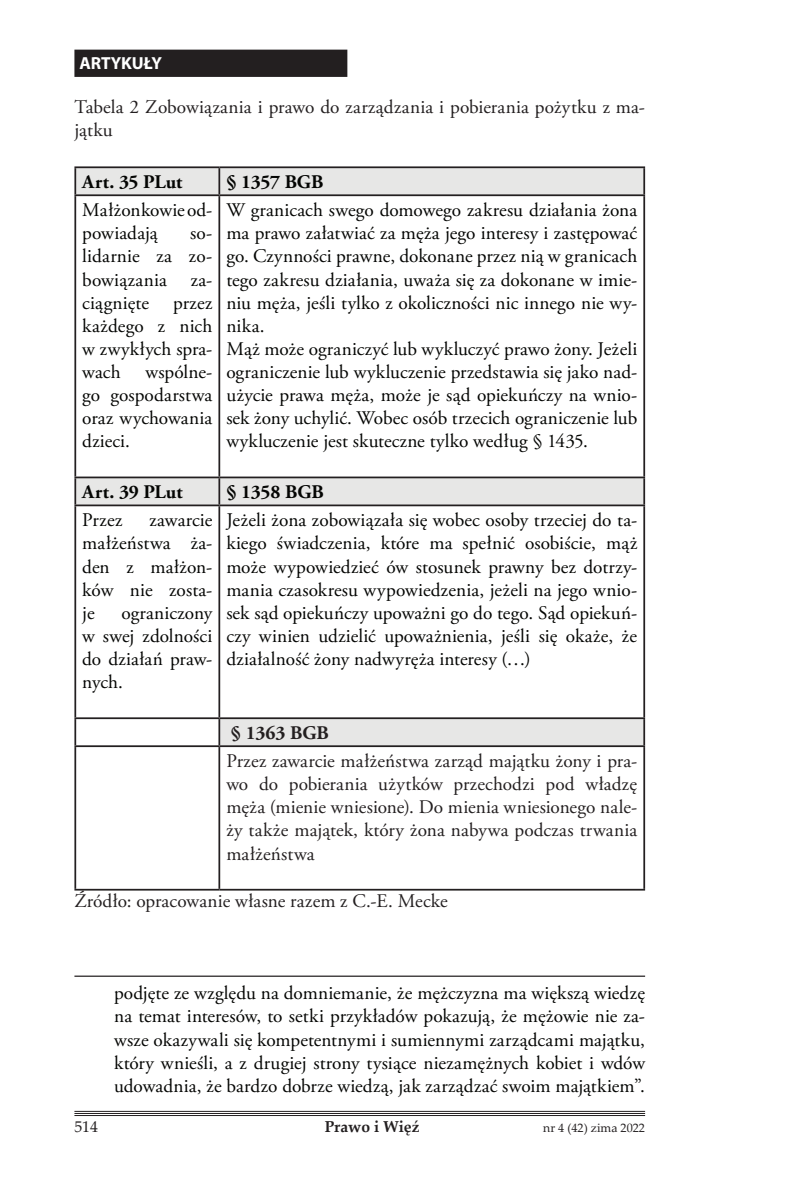
<style>
.page{position:relative;width:794px;height:1191px;background:#fff}
.page>*{position:absolute;margin:0;border:0;box-sizing:border-box;transform-origin:0 0}
.t1{font:19.25px/23.1px "Adobe Garamond Pro";letter-spacing:.005em;color:#040503;text-align:justify}
.t2{font:19.25px/23.1px "Adobe Garamond Pro";letter-spacing:.005em;color:#231f20}
.t3{font:700 19.25px "Adobe Garamond Pro";letter-spacing:-.005em;color:#040503}
.t4{font:700 19.25px "Adobe Garamond Pro";letter-spacing:.005em;color:#231f20}
.t5{font:700 17.5px "Myriad Pro";color:#fff}
.t6{font:700 15.75px "Palatino Linotype";color:#231f20}
.t7{font:15.75px "Palatino Linotype";color:#231f20}
.t8{font:12.25px "Palatino Linotype";color:#231f20}
</style>
<div class="page">
<hr style="left:74px;top:1111px;width:571px;height:1px;background:#231f20">
<hr style="left:74px;top:1113px;width:571px;height:1px;background:#231f20">
<hr style="left:74px;top:1115px;width:571px;height:1px;background:#231f20">
<div style="left:74px;top:50px;width:273px;height:27px;background:#231f20"></div>
<svg style="left:76px;top:168px;width:567px;height:577px"></svg>
<hr style="left:74px;top:166px;width:145px;height:2px;background:#231f20">
<hr style="left:74px;top:168px;width:2px;height:26px;background:#231f20">
<hr style="left:219px;top:166px;width:426px;height:2px;background:#231f20">
<hr style="left:218px;top:168px;width:2px;height:26px;background:#231f20">
<hr style="left:643px;top:168px;width:2px;height:26px;background:#231f20">
<hr style="left:74px;top:194px;width:145px;height:2px;background:#231f20">
<hr style="left:74px;top:196px;width:2px;height:280px;background:#231f20">
<hr style="left:219px;top:194px;width:426px;height:2px;background:#231f20">
<hr style="left:218px;top:196px;width:2px;height:280px;background:#231f20">
<hr style="left:643px;top:196px;width:2px;height:280px;background:#231f20">
<hr style="left:74px;top:476px;width:145px;height:2px;background:#231f20">
<hr style="left:74px;top:478px;width:2px;height:26px;background:#231f20">
<hr style="left:219px;top:476px;width:426px;height:2px;background:#231f20">
<hr style="left:218px;top:478px;width:2px;height:26px;background:#231f20">
<hr style="left:643px;top:478px;width:2px;height:26px;background:#231f20">
<hr style="left:74px;top:504px;width:145px;height:2px;background:#231f20">
<hr style="left:74px;top:506px;width:2px;height:211px;background:#231f20">
<hr style="left:219px;top:504px;width:426px;height:2px;background:#231f20">
<hr style="left:218px;top:506px;width:2px;height:211px;background:#231f20">
<hr style="left:643px;top:506px;width:2px;height:211px;background:#231f20">
<hr style="left:74px;top:717px;width:145px;height:2px;background:#231f20">
<hr style="left:74px;top:719px;width:2px;height:26px;background:#231f20">
<hr style="left:219px;top:717px;width:426px;height:2px;background:#231f20">
<hr style="left:218px;top:719px;width:2px;height:26px;background:#231f20">
<hr style="left:643px;top:719px;width:2px;height:26px;background:#231f20">
<hr style="left:74px;top:745px;width:145px;height:2px;background:#231f20">
<hr style="left:74px;top:747px;width:2px;height:142px;background:#231f20">
<hr style="left:219px;top:745px;width:426px;height:2px;background:#231f20">
<hr style="left:218px;top:747px;width:2px;height:142px;background:#231f20">
<hr style="left:643px;top:747px;width:2px;height:142px;background:#231f20">
<hr style="left:74px;top:889px;width:145px;height:1px;background:#231f20">
<hr style="left:219px;top:889px;width:426px;height:1px;background:#231f20">
<hr style="left:74px;top:975px;width:571px;height:1px;background:#231f20">
<p class="t5" style="left:79px;top:52px;width:84px">ARTYKUŁY</p>
<p class="t2" style="left:74px;top:96px;width:572px">Tabela 2 Zobowiązania i prawo do zarządzania i pobierania pożytku z ma&shy;jątku</p>
<p class="t3" style="left:82px;top:171px;width:102px">Art. 35 PLut</p>
<p class="t3" style="left:226px;top:171px;width:99px">§ 1357 BGB</p>
<p class="t1" style="left:82px;top:199px;width:131px">Małżonkowie od&shy;powiadają</p>
<p class="t1" style="left:226px;top:199px;width:412px;text-align:left">W granicach swego domowego zakresu działania żona ma prawo załatwiać za męża jego interesy i zastępować go. Czynności prawne, dokonane przez nią w granicach tego zakresu działania, uważa się za dokonane w imie&shy;niu męża, jeśli tylko z okoliczności nic innego nie wy&shy;nika.<br>Mąż może ograniczyć lub wykluczyć prawo żony. Jeżeli ograniczenie lub wykluczenie przedstawia się jako nad&shy;użycie prawa męża, może je sąd opiekuńczy na wnio&shy;sek żony uchylić. Wobec osób trzecich ograniczenie lub wykluczenie jest skuteczne tylko według § 1435.</p>
<p class="t1" style="left:82px;top:222px;width:131px;text-indent:108px">so&shy;lidarnie za zo&shy;bowiązania</p>
<p class="t1" style="left:191px;top:268px;width:23px">za-</p>
<p class="t1" style="left:82px;top:292px;width:68px">ciągnięte</p>
<p class="t1" style="left:82px;top:292px;width:131px;text-indent:91px">przez każdego z nich w zwykłych spra&shy;wach</p>
<p class="t1" style="left:82px;top:361px;width:132px;text-indent:63px">wspólne&shy;go gospodarstwa oraz wychowania dzieci.</p>
<p class="t3" style="left:82px;top:481px;width:102px">Art. 39 PLut</p>
<p class="t3" style="left:226px;top:481px;width:99px">§ 1358 BGB</p>
<p class="t1" style="left:82px;top:509px;width:41px">Przez</p>
<p class="t1" style="left:226px;top:509px;width:412px">Jeżeli żona zobowiązała się wobec osoby trzeciej do ta&shy;kiego świadczenia, które ma spełnić osobiście, mąż może wypowiedzieć ów stosunek prawny bez dotrzy&shy;mania czasokresu wypowiedzenia, jeżeli na jego wnio&shy;sek sąd opiekuńczy upoważni go do tego. Sąd opiekuń&shy;czy winien udzielić upoważnienia, jeśli się okaże, że działalność żony nadwyręża interesy (…)</p>
<p class="t1" style="left:82px;top:509px;width:131px;text-indent:67px">zawarcie małżeństwa ża&shy;den z małżon&shy;ków nie zosta&shy;je</p>
<p class="t1" style="left:82px;top:602px;width:131px;text-indent:39px">ograniczony w swej zdolności do działań praw&shy;nych.</p>
<p class="t4" style="left:231px;top:722px;width:99px">§ 1363 BGB</p>
<p class="t2" style="left:226px;top:750px;width:412px;text-align:justify">Przez zawarcie małżeństwa zarząd majątku żony i pra&shy;wo do pobierania użytków przechodzi pod władzę męża (mienie wniesione). Do mienia wniesionego nale&shy;ży także majątek, który żona nabywa podczas trwania małżeństwa</p>
<p class="t2" style="left:74px;top:889px;width:375px">Źródło: opracowanie własne razem z C.-E. Mecke</p>
<p class="t1" style="left:114px;top:982px;width:532px">podjęte ze względu na domniemanie, że mężczyzna ma większą wiedzę na temat interesów, to setki przykładów pokazują, że mężowie nie za&shy;wsze okazywali się kompetentnymi i sumiennymi zarządcami majątku, który wnieśli, a z drugiej strony tysiące niezamężnych kobiet i wdów udowadnia, że bardzo dobrze wiedzą, jak zarządzać swoim majątkiem”.</p>
<p class="t7" style="left:74px;top:1115px;width:25px">514</p>
<p class="t6" style="left:325px;top:1115px;width:96px">Prawo i Więź</p>
<p class="t8" style="left:543px;top:1119px;width:103px">nr 4 (42) zima 2022</p>
</div>
